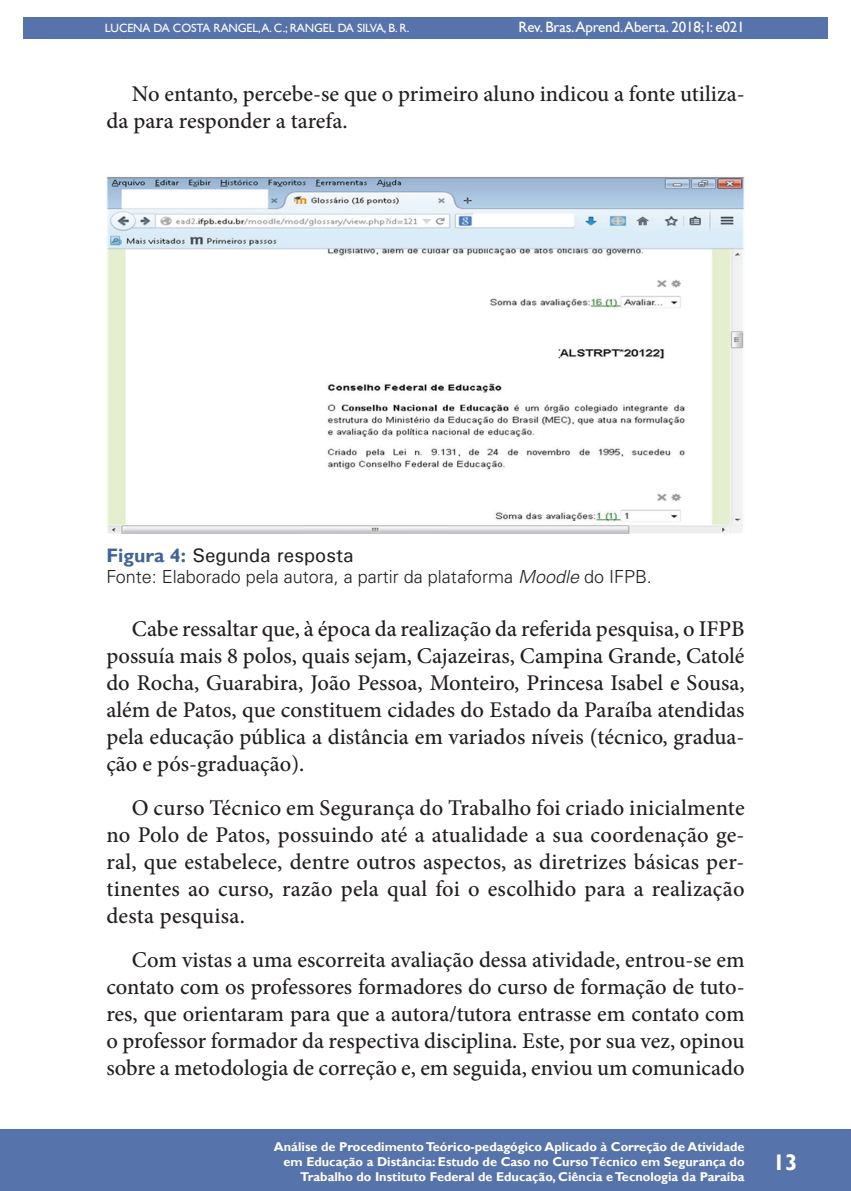
<style>
.page{position:relative;width:851px;height:1191px;background:#fff}
.page>*{position:absolute;margin:0;border:0;box-sizing:border-box;transform-origin:0 0}
.t1{font:500 22.5px/27px "Minion Pro";color:#231f20;text-align:justify}
.t2{font:700 22.5px "Gill Sans";color:#fff}
.t3{font:500 19.5px "Univers";color:#231f20}
.t4{font:300 18px "Univers";color:#231f20}
.t5{font:15px "Gill Sans";letter-spacing:-.01em;color:#fff}
.t6{font:700 12.75px/15.3px "Gill Sans";color:#fff;text-align:right}
.t7{font:12px "Gill Sans";letter-spacing:-.01em;color:#fff}
.s1{font-family:"Gill Sans";font-weight:700;color:#41629c}
.s2{font-style:italic}
</style>
<div class="page">
<div style="left:0;top:1129px;width:850px;height:62px;background:#5773ab"></div>
<div style="left:23px;top:17px;width:804px;height:21px;background:#5773ab"></div>
<img style="left:107px;top:175px;width:637px;height:359px">
<p class="t7" style="left:105px;top:21px;width:306px">LUCENA DA COSTA RANGEL,A. C.; RANGEL DA SILVA, B. R.</p>
<p class="t5" style="left:518px;top:18px;width:228px">Rev. Bras.Aprend.Aberta. 2018; l: e021</p>
<p class="t1" style="left:106px;top:81px;width:639px;text-indent:26px">No entanto, percebe-se que o primeiro aluno indicou a fonte utiliza&shy;da para responder a tarefa.</p>
<p class="t3" style="left:106px;top:542px;width:249px"><span class="s1">Figura 4:</span> Segunda resposta</p>
<p class="t4" style="left:106px;top:566px;width:546px">Fonte: Elaborado pela autora, a partir da plataforma <span class="s2">Moodle</span> do IFPB.</p>
<p class="t1" style="left:106px;top:615px;width:639px;text-indent:26px">Cabe ressaltar que, à época da realização da referida pesquisa, o IFPB possuía mais 8 polos, quais sejam, Cajazeiras, Campina Grande, Catolé do Rocha, Guarabira, João Pessoa, Monteiro, Princesa Isabel e Sousa, além de Patos, que constituem cidades do Estado da Paraíba atendidas pela educação pública a distância em variados níveis (técnico, gradua&shy;ção e pós-graduação).</p>
<p class="t1" style="left:106px;top:794px;width:639px;text-indent:26px">O curso Técnico em Segurança do Trabalho foi criado inicialmente no Polo de Patos, possuindo até a atualidade a sua coordenação ge&shy;ral, que estabelece, dentre outros aspectos, as diretrizes básicas per&shy;tinentes ao curso, razão pela qual foi o escolhido para a realização desta pesquisa.</p>
<p class="t1" style="left:106px;top:946px;width:639px;text-indent:26px">Com vistas a uma escorreita avaliação dessa atividade, entrou-se em contato com os professores formadores do curso de formação de tuto&shy;res, que orientaram para que a autora/tutora entrasse em contato com o professor formador da respectiva disciplina. Este, por sua vez, opinou sobre a metodologia de correção e, em seguida, enviou um comunicado</p>
<p class="t6" style="left:274px;top:1138px;width:472px">Análise de Procedimento Teórico-pedagógico Aplicado à Correção de Atividade em Educação a Distância: Estudo de Caso no Curso Técnico em Segurança do<br>Trabalho do Instituto Federal de Educação, Ciência e Tecnologia da Paraíba</p>
<p class="t2" style="left:772px;top:1148px;width:26px">13</p>
</div>
